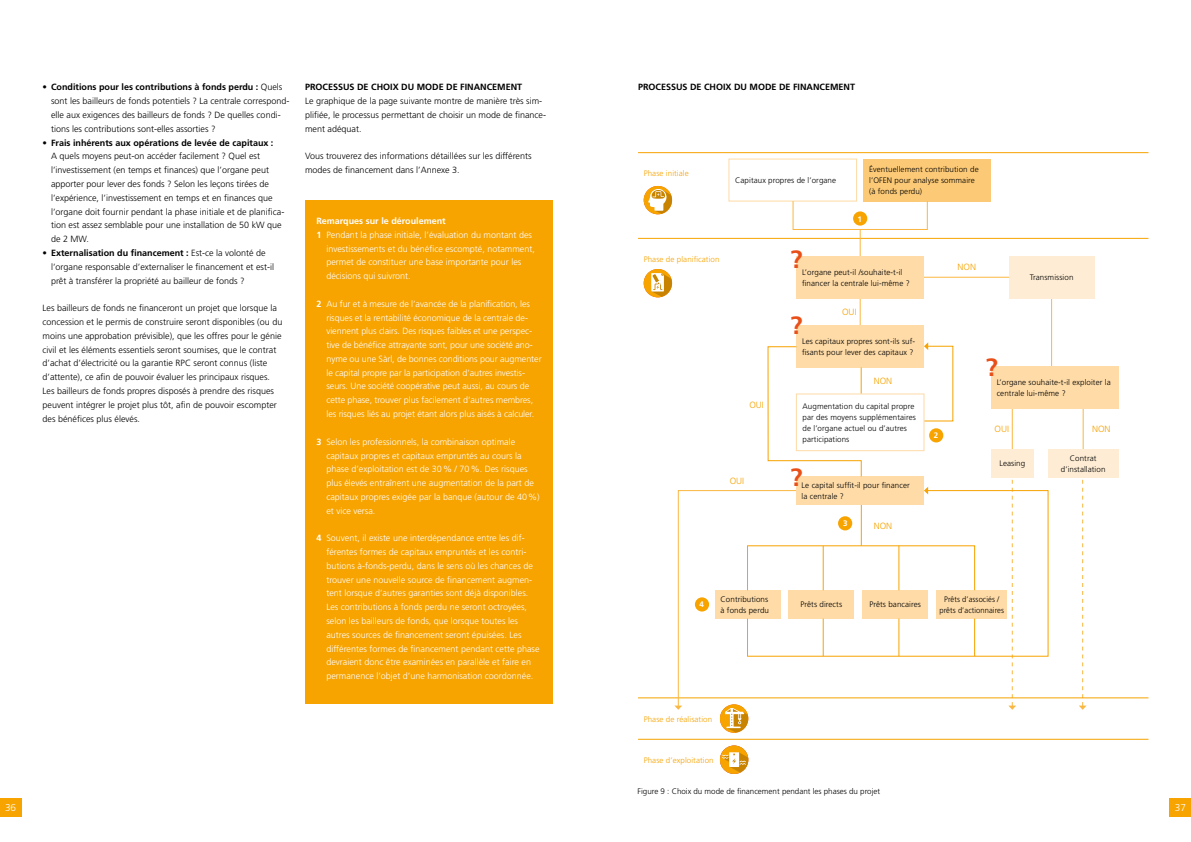
<style>
.page{position:relative;width:1191px;height:842px;background:#fff}
.page>*{position:absolute;margin:0;border:0;box-sizing:border-box;transform-origin:0 0}
.t1{font:700 25px "Frutiger LT Std";color:#e94f18}
.t2{font:300 10px "Frutiger LT Std";color:#fff}
.t3{font:300 9px/13.8px "Frutiger LT Std";color:#fff}
.t4{font:300 9px/13.8px "Frutiger LT Std";color:#000}
.t5{font:700 9px "Frutiger LT Std";color:#000}
.t6{font:700 9px "Frutiger LT Std";color:#fff}
.t7{font:300 9px "Frutiger LT Std";color:#f7a300}
.t8{font:300 8px/11px "Frutiger LT Std";letter-spacing:.01em;color:#000}
.t9{font:300 8px "Frutiger LT Std";letter-spacing:.01em;color:#f7a300}
.t10{font:300 8px/11px "Frutiger LT Std";letter-spacing:.01em;color:#000;text-align:center;scale:.95 1}
.t11{font:700 8px "Frutiger LT Std";color:#fff}
.s1{font-weight:700}
</style>
<div class="page">
<div style="left:1169px;top:798px;width:22px;height:18px;background:#f7a300"></div>
<div style="left:0;top:798px;width:21px;height:18px;background:#f7a300"></div>
<hr style="left:638px;top:238px;width:510px;height:1px;background:#f7a300">
<hr style="left:859px;top:230px;width:1px;height:119px;background:#fab741">
<hr style="left:1051px;top:289px;width:1px;height:99px;background:#fab741">
<hr style="left:1082px;top:403px;width:1px;height:50px;background:#fab741">
<hr style="left:1011px;top:403px;width:1px;height:60px;background:#fab741">
<svg style="left:1008px;top:477px;width:8px;height:233px"></svg>
<svg style="left:1078px;top:477px;width:8px;height:233px"></svg>
<div style="left:728px;top:159px;width:129px;height:43px;border:1px solid #fedba7"></div>
<div style="left:796px;top:256px;width:128px;height:42px;background:#fedba7"></div>
<div style="left:796px;top:393px;width:128px;height:58px;border:1px solid #fedba7"></div>
<div style="left:796px;top:325px;width:128px;height:42px;background:#fedba7"></div>
<div style="left:991px;top:449px;width:42px;height:28px;background:#feedd4"></div>
<div style="left:1047px;top:449px;width:71px;height:28px;background:#feedd4"></div>
<div style="left:1009px;top:256px;width:85px;height:42px;background:#feedd4"></div>
<div style="left:991px;top:366px;width:127px;height:43px;background:#fedba7"></div>
<div style="left:863px;top:159px;width:128px;height:42px;background:#fcca77"></div>
<hr style="left:638px;top:739px;width:510px;height:1px;background:#f7a300">
<hr style="left:638px;top:698px;width:510px;height:1px;background:#f7a300">
<hr style="left:638px;top:152px;width:510px;height:1px;background:#f7a300">
<div style="left:796px;top:476px;width:127px;height:29px;background:#fedba7"></div>
<div style="left:305px;top:200px;width:248px;height:504px;background:#f7a300"></div>
<div style="left:792px;top:201px;width:135px;height:29px;border:1px solid #fab741"></div>
<hr style="left:924px;top:277px;width:85px;height:1px;background:#fab741">
<svg style="left:767px;top:346px;width:95px;height:131px"></svg>
<svg style="left:797px;top:490px;width:252px;height:167px"></svg>
<svg style="left:924px;top:487px;width:4px;height:7px"></svg>
<hr style="left:822px;top:546px;width:1px;height:44px;background:#f7a300">
<hr style="left:822px;top:619px;width:1px;height:37px;background:#f7a300">
<hr style="left:898px;top:546px;width:1px;height:44px;background:#f7a300">
<hr style="left:898px;top:619px;width:1px;height:37px;background:#f7a300">
<hr style="left:974px;top:619px;width:1px;height:37px;background:#f7a300">
<div style="left:720px;top:745px;width:28px;height:29px;background:#f7a300;border-radius:14px"></div>
<svg style="left:722px;top:752px;width:26px;height:21px"></svg>
<svg style="left:643px;top:186px;width:29px;height:28px"></svg>
<svg style="left:648px;top:188px;width:24px;height:26px"></svg>
<div style="left:643px;top:269px;width:29px;height:28px;background:#f7a300;border-radius:50%"></div>
<svg style="left:651px;top:273px;width:21px;height:24px"></svg>
<svg style="left:674px;top:490px;width:123px;height:243px"></svg>
<div style="left:853px;top:211px;width:14px;height:15px;background:#f7a300;border-radius:50%"></div>
<div style="left:929px;top:428px;width:14px;height:14px;background:#f7a300;border-radius:50%"></div>
<div style="left:838px;top:516px;width:14px;height:14px;background:#f7a300;border-radius:50%"></div>
<div style="left:695px;top:597px;width:14px;height:14px;background:#f7a300;border-radius:50%"></div>
<svg style="left:923px;top:342px;width:30px;height:80px"></svg>
<p class="t4" style="left:51px;top:80px;width:239px;text-indent:-9px"><span class="s1">• Conditions pour les contributions à fonds perdu :</span> Quels sont les bailleurs de fonds potentiels ? La centrale correspond&shy;elle aux exigences des bailleurs de fonds ? De quelles condi&shy;tions les contributions sont-elles assorties ?</p>
<p class="t5" style="left:43px;top:137px;width:232px">• Frais inhérents aux opérations de levée de capitaux :</p>
<p class="t4" style="left:51px;top:149px;width:235px">A quels moyens peut-on accéder facilement ? Quel est l’investissement (en temps et finances) que l’organe peut apporter pour lever des fonds ? Selon les leçons tirées de l’expérience, l’investissement en temps et en finances que l’organe doit fournir pendant la phase initiale et de planifica&shy;tion est assez semblable pour une installation de 50 kW que de 2 MW.</p>
<p class="t4" style="left:51px;top:246px;width:225px;text-indent:-9px"><span class="s1">• Externalisation du financement :</span> Est-ce la volonté de l’organe responsable d’externaliser le financement et est-il prêt à transférer la propriété au bailleur de fonds ?</p>
<p class="t4" style="left:43px;top:301px;width:241px">Les bailleurs de fonds ne financeront un projet que lorsque la concession et le permis de construire seront disponibles (ou du moins une approbation prévisible), que les offres pour le génie civil et les éléments essentiels seront soumises, que le contrat d’achat d’électricité ou la garantie RPC seront connus (liste d’attente), ce afin de pouvoir évaluer les principaux risques.<br>Les bailleurs de fonds propres disposés à prendre des risques peuvent intégrer le projet plus tôt, afin de pouvoir escompter des bénéfices plus élevés.</p>
<p class="t5" style="left:305px;top:82px;width:219px">PROCESSUS DE CHOIX DU MODE DE FINANCEMENT</p>
<p class="t4" style="left:305px;top:94px;width:242px">Le graphique de la page suivante montre de manière très sim&shy;plifiée, le processus permettant de choisir un mode de finance&shy;ment adéquat.</p>
<p class="t4" style="left:305px;top:149px;width:228px">Vous trouverez des informations détaillées sur les différents modes de financement dans l’Annexe 3.</p>
<p class="t6" style="left:316px;top:215px;width:131px">Remarques sur le déroulement</p>
<p class="t3" style="left:316px;top:228px;width:217px"><span class="s1">1</span> Pendant la phase initiale, l’évaluation du montant des</p>
<p class="t3" style="left:326px;top:242px;width:210px">investissements et du bénéfice escompté, notamment,</p>
<p class="t3" style="left:326px;top:255px;width:197px">permet de constituer une base importante pour les</p>
<p class="t3" style="left:326px;top:269px;width:86px">décisions qui suivront.</p>
<p class="t3" style="left:326px;top:297px;width:217px;text-indent:-10px"><span class="s1">2</span> Au fur et à mesure de l’avancée de la planification, les risques et la rentabilité économique de la centrale de&shy;viennent plus clairs. Des risques faibles et une perspec&shy;tive de bénéfice attrayante sont, pour une société ano&shy;nyme ou une Sàrl, de bonnes conditions pour augmenter le capital propre par la participation d’autres investis&shy;seurs. Une société coopérative peut aussi, au cours de cette phase, trouver plus facilement d’autres membres, les risques liés au projet étant alors plus aisés à calculer.</p>
<p class="t3" style="left:326px;top:435px;width:215px;text-indent:-10px"><span class="s1">3</span> Selon les professionnels, la combinaison optimale capitaux propres et capitaux empruntés au cours la phase d’exploitation est de 30% / 70%. Des risques plus élevés entraînent une augmentation de la part de capitaux propres exigée par la banque (autour de 40%) et vice versa.</p>
<p class="t3" style="left:326px;top:531px;width:215px;text-indent:-10px"><span class="s1">4</span> Souvent, il existe une interdépendance entre les dif&shy;férentes formes de capitaux empruntés et les contri&shy;butions à-fonds-perdu, dans le sens où les chances de trouver une nouvelle source de financement augmen&shy;tent lorsque d’autres garanties sont déjà disponibles.<br>Les contributions à fonds perdu ne seront octroyées, selon les bailleurs de fonds, que lorsque toutes les autres sources de financement seront épuisées. Les différentes formes de financement pendant cette phase devraient donc être examinées en parallèle et faire en permanence l’objet d’une harmonisation coordonnée.</p>
<p class="t5" style="left:638px;top:82px;width:219px">PROCESSUS DE CHOIX DU MODE DE FINANCEMENT</p>
<p class="t9" style="left:643px;top:169px;width:47px">Phase initiale</p>
<p class="t8" style="left:735px;top:175px;width:103px">Capitaux propres de l’organe</p>
<p class="t11" style="left:857px;top:214px;width:6px">1</p>
<p class="t8" style="left:869px;top:164px;width:111px">Éventuellement contribution de l’OFEN pour analyse sommaire (à fonds perdu)</p>
<p class="t9" style="left:643px;top:255px;width:77px">Phase de planification</p>
<h1 class="t1" style="left:790px;top:245px;width:14px">?</h1>
<p class="t8" style="left:802px;top:267px;width:109px">L’organe peut-il /souhaite-t-il financer la centrale lui-même ?</p>
<h1 class="t1" style="left:790px;top:311px;width:14px">?</h1>
<p class="t7" style="left:842px;top:307px;width:16px">OUI</p>
<p class="t8" style="left:802px;top:336px;width:115px">Les capitaux propres sont-ils suf&shy;fisants pour lever des capitaux ?</p>
<p class="t7" style="left:749px;top:400px;width:16px">OUI</p>
<p class="t7" style="left:729px;top:476px;width:16px">OUI</p>
<p class="t7" style="left:873px;top:376px;width:20px">NON</p>
<p class="t8" style="left:802px;top:401px;width:115px">Augmentation du capital propre par des moyens supplémentaires de l’organe actuel ou d’autres participations</p>
<h1 class="t1" style="left:790px;top:462px;width:14px">?</h1>
<p class="t8" style="left:801px;top:480px;width:110px">Le capital suffit-il pour financer la centrale ?</p>
<p class="t11" style="left:843px;top:519px;width:6px">3</p>
<p class="t7" style="left:873px;top:520px;width:20px">NON</p>
<p class="t11" style="left:934px;top:431px;width:6px">2</p>
<p class="t7" style="left:957px;top:261px;width:20px">NON</p>
<p class="t8" style="left:1029px;top:272px;width:45px">Transmission</p>
<h1 class="t1" style="left:985px;top:352px;width:14px">?</h1>
<p class="t8" style="left:996px;top:377px;width:115px">L’organe souhaite-t-il exploiter la centrale lui-même ?</p>
<p class="t7" style="left:994px;top:424px;width:16px">OUI</p>
<p class="t7" style="left:1092px;top:424px;width:20px">NON</p>
<p class="t8" style="left:999px;top:458px;width:27px">Leasing</p>
<p class="t8" style="left:1060px;top:453px;width:46px;text-align:center">Contrat d’installation</p>
<p class="t11" style="left:699px;top:600px;width:6px">4</p>
<p class="t8" style="left:720px;top:594px;width:50px">Contributions à fonds perdu</p>
<p class="t8" style="left:800px;top:599px;width:43px">Prêts directs</p>
<p class="t8" style="left:869px;top:599px;width:53px">Prêts bancaires</p>
<p class="t10" style="left:939px;top:594px;width:69px">Prêts d’associés / prêts d’actionnaires</p>
<p class="t9" style="left:643px;top:714px;width:70px">Phase de réalisation</p>
<p class="t9" style="left:643px;top:755px;width:71px">Phase d’exploitation</p>
<p class="t8" style="left:637px;top:786px;width:244px">Figure 9 : Choix du mode de financement pendant les phases du projet</p>
<p class="t2" style="left:5px;top:802px;width:13px">36</p>
<p class="t2" style="left:1174px;top:802px;width:13px">37</p>
</div>
